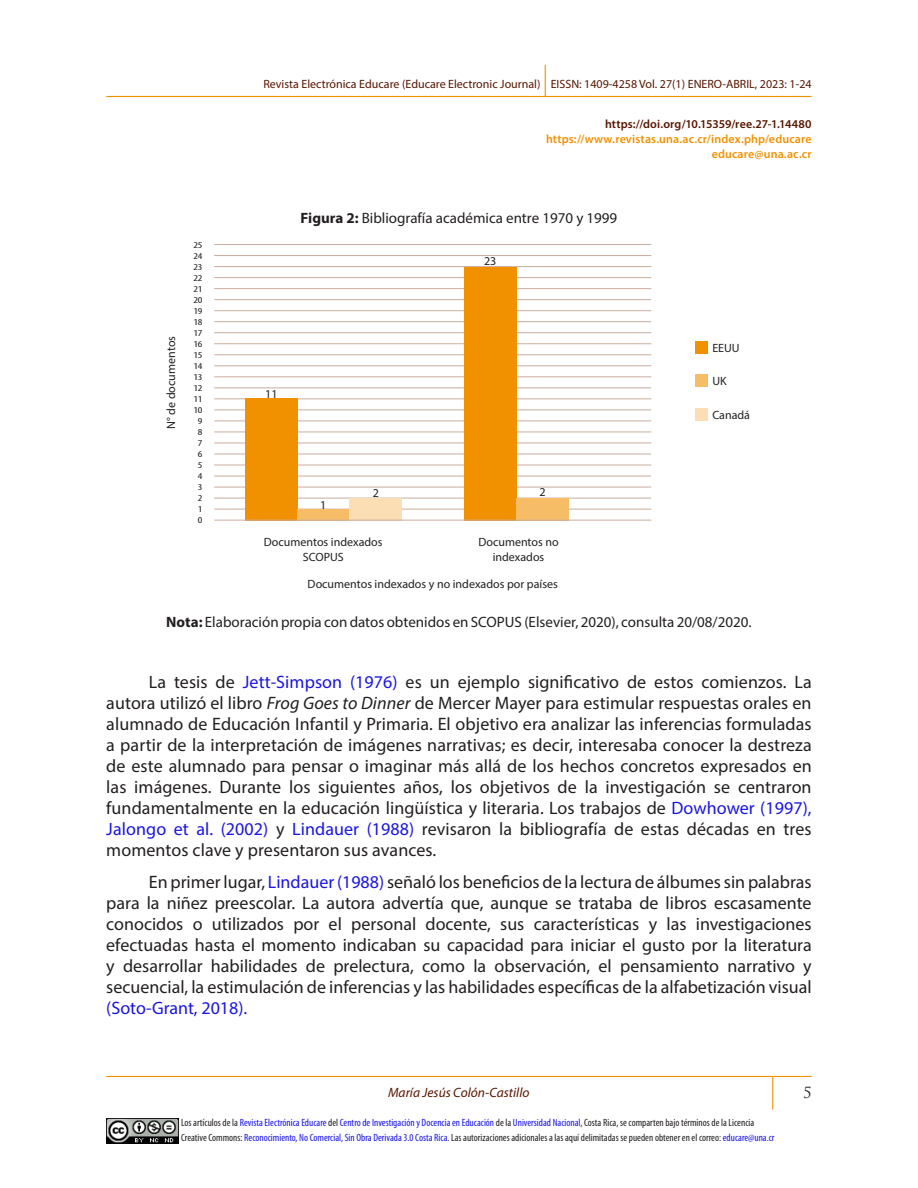
<style>
.page{position:relative;width:918px;height:1188px;background:#fff}
.page>*{position:absolute;margin:0;border:0;box-sizing:border-box;transform-origin:0 0}
.TEXTO{font:18px/21px "Myriad Pro";color:#231f20;text-align:justify}
.TEXTO-2{font:15px "Myriad Pro";color:#231f20}
.t1{font:15px "Trajan Pro";color:#231f20}
.t2{font:italic 13.5px "Myriad Pro";color:#591600}
.TEXTO-3{font:12px/15px "Myriad Pro";color:#231f20;text-align:center}
.t3{font:12px "Myriad Pro";color:#591600}
.t4{font:600 12px/15px "Myriad Pro";letter-spacing:.01em;color:#f29100;text-align:right}
.t5{font:600 12px "Myriad Pro";letter-spacing:.01em;color:#591600}
.t6{font:condensed 10.5px/15px "Myriad Pro";color:#231f20}
.TEXTO-4{font:condensed 9px "Myriad Pro";color:#231f20;scale:1.33 1}
.s1{font-weight:700}
.s2{color:#1a15e5}
.s3{font-style:italic}
</style>
<div class="page">
<hr style="left:106px;top:1076px;width:706px;height:1px;background:#f29100">
<hr style="left:772px;top:1077px;width:1px;height:33px;background:#f29100">
<img style="left:106px;top:1118px;width:73px;height:26px">
<hr style="left:106px;top:96px;width:706px;height:1px;background:#f29100">
<hr style="left:545px;top:65px;width:1px;height:32px;background:#f29100">
<hr style="left:214px;top:244px;width:437px;height:1px;background:#caad9e">
<hr style="left:214px;top:255px;width:437px;height:1px;background:#caad9e">
<hr style="left:214px;top:266px;width:437px;height:1px;background:#caad9e">
<hr style="left:214px;top:277px;width:437px;height:1px;background:#caad9e">
<hr style="left:214px;top:288px;width:437px;height:1px;background:#caad9e">
<hr style="left:214px;top:299px;width:437px;height:1px;background:#caad9e">
<hr style="left:214px;top:310px;width:437px;height:1px;background:#caad9e">
<hr style="left:214px;top:321px;width:437px;height:1px;background:#caad9e">
<hr style="left:214px;top:332px;width:437px;height:1px;background:#caad9e">
<hr style="left:214px;top:343px;width:437px;height:1px;background:#caad9e">
<hr style="left:214px;top:354px;width:437px;height:1px;background:#caad9e">
<hr style="left:214px;top:365px;width:437px;height:1px;background:#caad9e">
<hr style="left:214px;top:376px;width:437px;height:1px;background:#caad9e">
<hr style="left:214px;top:387px;width:437px;height:1px;background:#caad9e">
<hr style="left:214px;top:398px;width:437px;height:1px;background:#caad9e">
<hr style="left:214px;top:410px;width:437px;height:1px;background:#caad9e">
<hr style="left:214px;top:421px;width:437px;height:1px;background:#caad9e">
<hr style="left:214px;top:432px;width:437px;height:1px;background:#caad9e">
<hr style="left:214px;top:443px;width:437px;height:1px;background:#caad9e">
<hr style="left:214px;top:454px;width:437px;height:1px;background:#caad9e">
<hr style="left:214px;top:465px;width:437px;height:1px;background:#caad9e">
<hr style="left:214px;top:476px;width:437px;height:1px;background:#caad9e">
<hr style="left:214px;top:487px;width:437px;height:1px;background:#caad9e">
<hr style="left:214px;top:498px;width:437px;height:1px;background:#caad9e">
<hr style="left:214px;top:509px;width:437px;height:1px;background:#caad9e">
<div style="left:245px;top:398px;width:53px;height:123px;background:#f29100"></div>
<div style="left:298px;top:509px;width:52px;height:12px;background:#f7bd66"></div>
<div style="left:350px;top:498px;width:52px;height:23px;background:#fbdeb3"></div>
<div style="left:464px;top:267px;width:52px;height:254px;background:#f29100"></div>
<div style="left:516px;top:498px;width:53px;height:23px;background:#f7bd66"></div>
<div style="left:695px;top:341px;width:13px;height:13px;background:#f29100"></div>
<div style="left:695px;top:374px;width:13px;height:13px;background:#f7bd66"></div>
<div style="left:695px;top:408px;width:13px;height:12px;background:#fbdeb3"></div>
<hr style="left:214px;top:520px;width:437px;height:1px;background:#caad9e">
<p class="t3" style="left:263px;top:77px;width:550px">Revista Electrónica Educare (Educare Electronic Journal) EISSN: 1409-4258 Vol. 27(1) ENERO-ABRIL, 2023: 1-24</p>
<p class="t5" style="left:605px;top:116px;width:208px">https://doi.org/10.15359/ree.27-1.14480</p>
<p class="t4" style="left:546px;top:131px;width:267px">https://www.revistas.una.ac.cr/index.php/educare educare@una.ac.cr</p>
<p class="TEXTO-3" style="left:164px;top:429px;width:94px;rotate:-90deg">N° de documentos</p>
<p class="TEXTO-4" style="left:193px;top:240px;width:8px">25</p>
<p class="TEXTO-4" style="left:193px;top:251px;width:8px">24</p>
<p class="TEXTO-4" style="left:193px;top:262px;width:8px">23</p>
<p class="TEXTO-4" style="left:193px;top:273px;width:8px">22</p>
<p class="TEXTO-4" style="left:193px;top:284px;width:8px">21</p>
<p class="TEXTO-4" style="left:193px;top:295px;width:8px">20</p>
<p class="TEXTO-4" style="left:193px;top:306px;width:8px">19</p>
<p class="TEXTO-4" style="left:193px;top:317px;width:8px">18</p>
<p class="TEXTO-4" style="left:193px;top:328px;width:8px">17</p>
<p class="TEXTO-4" style="left:193px;top:339px;width:8px">16</p>
<p class="TEXTO-4" style="left:193px;top:350px;width:8px">15</p>
<p class="TEXTO-4" style="left:193px;top:361px;width:8px">14</p>
<p class="TEXTO-4" style="left:193px;top:372px;width:8px">13</p>
<p class="TEXTO-4" style="left:193px;top:383px;width:8px">12</p>
<p class="TEXTO-4" style="left:193px;top:394px;width:8px">11</p>
<p class="TEXTO-4" style="left:193px;top:405px;width:8px">10</p>
<p class="TEXTO-4" style="left:198px;top:416px;width:5px">9</p>
<p class="TEXTO-4" style="left:198px;top:427px;width:5px">8</p>
<p class="TEXTO-4" style="left:198px;top:438px;width:5px">7</p>
<p class="TEXTO-4" style="left:198px;top:448px;width:5px">6</p>
<p class="TEXTO-4" style="left:198px;top:459px;width:5px">5</p>
<p class="TEXTO-4" style="left:198px;top:470px;width:5px">4</p>
<p class="TEXTO-4" style="left:198px;top:481px;width:5px">3</p>
<p class="TEXTO-4" style="left:198px;top:492px;width:5px">2</p>
<p class="TEXTO-4" style="left:198px;top:503px;width:5px">1</p>
<p class="TEXTO-4" style="left:198px;top:514px;width:5px">0</p>
<p class="TEXTO-2" style="left:301px;top:209px;width:318px"><span class="s1">Figura 2:</span> Bibliografía académica entre 1970 y 1999</p>
<p class="TEXTO-3" style="left:265px;top:386px;width:14px">11</p>
<p class="TEXTO-3" style="left:320px;top:497px;width:8px">1</p>
<p class="TEXTO-3" style="left:373px;top:485px;width:8px">2</p>
<p class="TEXTO-3" style="left:484px;top:253px;width:14px">23</p>
<p class="TEXTO-3" style="left:539px;top:485px;width:8px">2</p>
<p class="TEXTO-3" style="left:264px;top:534px;width:120px">Documentos indexados</p>
<p class="TEXTO-3" style="left:303px;top:549px;width:42px">SCOPUS</p>
<p class="TEXTO-3" style="left:308px;top:576px;width:252px">Documentos indexados y no indexados por países</p>
<p class="TEXTO-3" style="left:478px;top:534px;width:82px">Documentos no indexados</p>
<p class="TEXTO-3" style="left:712px;top:340px;width:29px">EEUU</p>
<p class="TEXTO-3" style="left:712px;top:374px;width:16px">UK</p>
<p class="TEXTO-3" style="left:712px;top:407px;width:39px">Canadá</p>
<p class="TEXTO-2" style="left:166px;top:613px;width:587px"><span class="s1">Nota:</span> Elaboración propia con datos obtenidos en SCOPUS (Elsevier, 2020), consulta 20/08/2020.</p>
<p class="TEXTO" style="left:106px;top:672px;width:707px;text-indent:43px">La tesis de <span class="s2">Jett-Simpson (1976)</span> es un ejemplo significativo de estos comienzos. La autora utilizó el libro <span class="s3">Frog Goes to Dinner</span> de Mercer Mayer para estimular respuestas orales en alumnado de Educación Infantil y Primaria. El objetivo era analizar las inferencias formuladas a partir de la interpretación de imágenes narrativas; es decir, interesaba conocer la destreza de este alumnado para pensar o imaginar más allá de los hechos concretos expresados en las imágenes. Durante los siguientes años, los objetivos de la investigación se centraron fundamentalmente en la educación lingüística y literaria. Los trabajos de <span class="s2">Dowhower (1997), Jalongo et al. (2002)</span> y <span class="s2">Lindauer (1988)</span> revisaron la bibliografía de estas décadas en tres momentos clave y presentaron sus avances.</p>
<p class="TEXTO" style="left:106px;top:871px;width:707px;text-indent:43px">En primer lugar, <span class="s2">Lindauer (1988)</span>señaló los beneficios de la lectura de álbumes sin palabras para la niñez preescolar. La autora advertía que, aunque se trataba de libros escasamente conocidos o utilizados por el personal docente, sus características y las investigaciones efectuadas hasta el momento indicaban su capacidad para iniciar el gusto por la literatura y desarrollar habilidades de prelectura, como la observación, el pensamiento narrativo y secuencial, la estimulación de inferencias y las habilidades específicas de la alfabetización visual <span class="s2">(Soto-Grant, 2018).</span></p>
<p class="t2" style="left:388px;top:1084px;width:143px">María Jesús Colón-Castillo</p>
<p class="t1" style="left:803px;top:1083px;width:10px">5</p>
<p class="t6" style="left:181px;top:1115px;width:595px">Los artículos de la <span class="s2">Revista Electrónica Educare</span> del <span class="s2">Centro de Investigación y Docencia en Educación</span> de la <span class="s2">Universidad Nacional</span>, Costa Rica, se comparten bajo términos de la Licencia<br>Creative Commons: <span class="s2">Reconocimiento, No Comercial, Sin Obra Derivada 3.0 Costa Rica</span>. Las autorizaciones adicionales a las aquí delimitadas se pueden obtener en el correo: <span class="s2">educare@una.cr</span></p>
</div>
